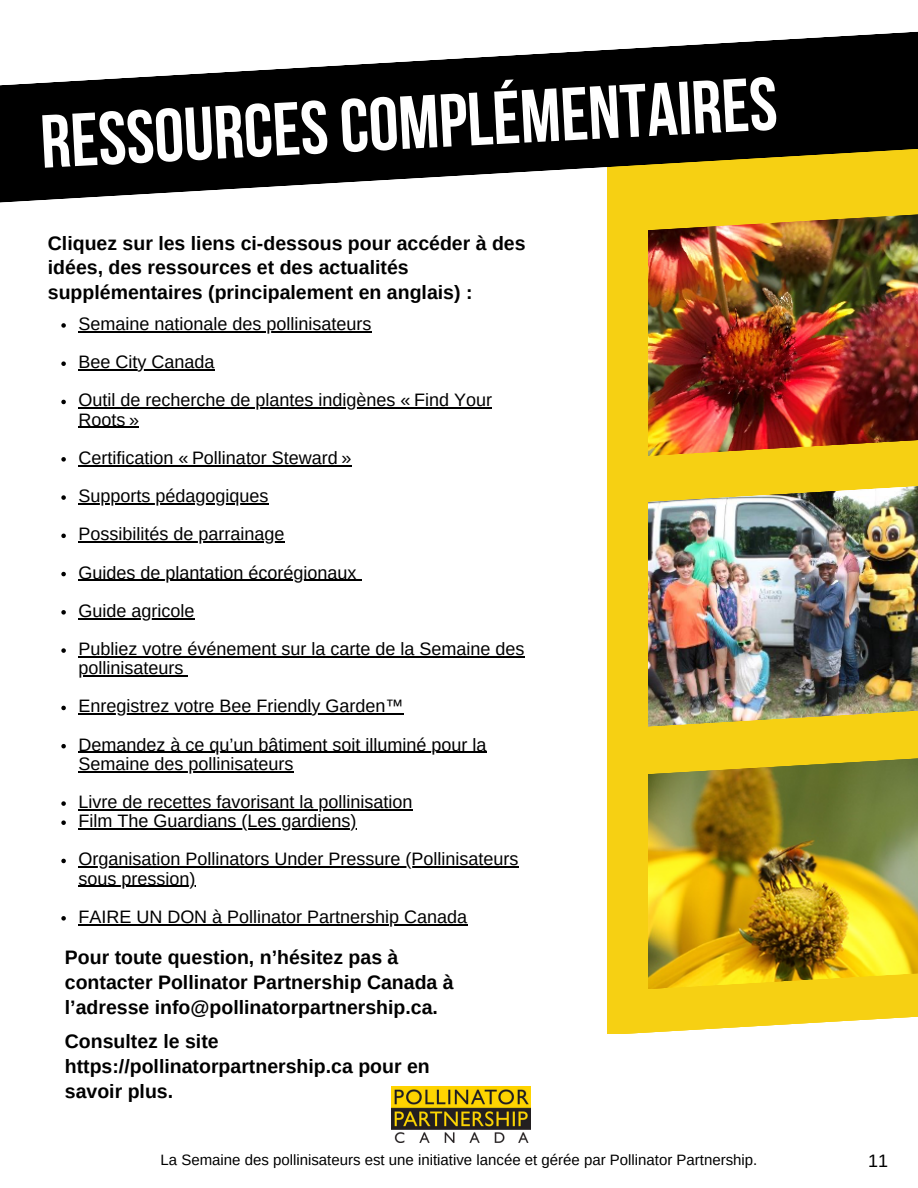
<style>
.page{position:relative;width:918px;height:1188px;background:#fff}
.page>*{position:absolute;margin:0;border:0;box-sizing:border-box;transform-origin:0 0}
.t1{font:700 75px "Bebas Neue";color:#fff}
.t2{font:700 19.5px/25px "Arimo";color:#000}
.t3{font:18px/38.2px "Arimo";color:#000}
.t4{font:15px "Arimo";color:#000}
</style>
<div class="page">
<div style="left:607px;top:143px;width:311px;height:891px;background:#f6d013"></div>
<svg style="left:0;top:31px;width:918px;height:172px;fill:#000"></svg>
<svg style="left:61px;top:323px;width:5px;height:5px"></svg>
<hr style="left:78px;top:331px;width:294px;height:1px;background:#000">
<svg style="left:61px;top:361px;width:5px;height:5px"></svg>
<hr style="left:78px;top:369px;width:137px;height:1px;background:#000">
<svg style="left:61px;top:400px;width:5px;height:4px"></svg>
<hr style="left:78px;top:408px;width:414px;height:1px;background:#000">
<hr style="left:78px;top:427px;width:61px;height:1px;background:#000">
<svg style="left:61px;top:457px;width:5px;height:5px"></svg>
<hr style="left:78px;top:465px;width:274px;height:1px;background:#000">
<svg style="left:61px;top:495px;width:5px;height:5px"></svg>
<hr style="left:78px;top:503px;width:191px;height:1px;background:#000">
<svg style="left:61px;top:534px;width:5px;height:4px"></svg>
<hr style="left:78px;top:541px;width:207px;height:2px;background:#000">
<svg style="left:61px;top:572px;width:5px;height:4px"></svg>
<hr style="left:78px;top:580px;width:279px;height:1px;background:#000">
<svg style="left:61px;top:610px;width:5px;height:5px"></svg>
<hr style="left:78px;top:618px;width:117px;height:1px;background:#000">
<svg style="left:61px;top:648px;width:5px;height:5px"></svg>
<hr style="left:78px;top:656px;width:447px;height:1px;background:#000">
<hr style="left:78px;top:675px;width:105px;height:1px;background:#000">
<svg style="left:61px;top:706px;width:5px;height:4px"></svg>
<hr style="left:78px;top:714px;width:326px;height:1px;background:#000">
<svg style="left:61px;top:744px;width:5px;height:4px"></svg>
<hr style="left:78px;top:752px;width:409px;height:1px;background:#000">
<hr style="left:78px;top:771px;width:216px;height:1px;background:#000">
<svg style="left:61px;top:801px;width:5px;height:5px"></svg>
<hr style="left:78px;top:809px;width:335px;height:1px;background:#000">
<svg style="left:61px;top:820px;width:5px;height:5px"></svg>
<hr style="left:78px;top:828px;width:279px;height:1px;background:#000">
<svg style="left:61px;top:859px;width:5px;height:4px"></svg>
<hr style="left:78px;top:867px;width:441px;height:1px;background:#000">
<hr style="left:78px;top:886px;width:117px;height:1px;background:#000">
<svg style="left:61px;top:916px;width:5px;height:5px"></svg>
<hr style="left:78px;top:924px;width:390px;height:1px;background:#000">
<img style="left:649px;top:231px;width:269px;height:197px">
<svg style="left:627px;top:164px;width:291px;height:67px"></svg>
<img style="left:649px;top:503px;width:269px;height:196px">
<img style="left:649px;top:775px;width:269px;height:187px">
<img style="left:648px;top:428px;width:270px;height:75px">
<img style="left:648px;top:699px;width:270px;height:76px">
<svg style="left:628px;top:962px;width:290px;height:72px"></svg>
<img style="left:392px;top:1086px;width:138px;height:57px">
<h1 class="t1" style="left:39px;top:112px;width:739px;rotate:-3deg">Ressourcescomplémentaires</h1>
<p class="t2" style="left:48px;top:230px;width:479px">Cliquez sur les liens ci-dessous pour accéder à des idées, des ressources et des actualités supplémentaires (principalement en anglais) :</p>
<p class="t3" style="left:78px;top:305px;width:415px">Semaine nationale des pollinisateurs<br>Bee City Canada<br>Outil de recherche de plantes indigènes « Find Your</p>
<p class="t3" style="left:78px;top:400px;width:447px">Roots »<br>Certification « Pollinator Steward »<br>Supports pédagogiques<br>Possibilités de parrainage<br>Guides de plantation écorégionaux<br>Guide agricole<br>Publiez votre événement sur la carte de la Semaine des</p>
<p class="t3" style="left:78px;top:649px;width:409px">pollinisateurs<br>Enregistrez votre Bee Friendly Garden™<br>Demandez à ce qu’un bâtiment soit illuminé pour la</p>
<p class="t3" style="left:78px;top:744px;width:335px">Semaine des pollinisateurs<br>Livre de recettes favorisant la pollinisation</p>
<p class="t3" style="left:78px;top:802px;width:441px">Film The Guardians (Les gardiens)<br>Organisation Pollinators Under Pressure (Pollinisateurs</p>
<p class="t3" style="left:78px;top:859px;width:390px">sous pression)<br>FAIRE UN DON à Pollinator Partnership Canada</p>
<p class="t2" style="left:65px;top:945px;width:390px">Pour toute question, n’hésitez pas à contacter Pollinator Partnership Canada à l’adresse info@pollinatorpartnership.ca.</p>
<p class="t2" style="left:65px;top:1029px;width:366px">Consultez le site https://pollinatorpartnership.ca pour en savoir plus.</p>
<p class="t4" style="left:161px;top:1151px;width:598px">La Semaine des pollinisateurs est une initiative lancée et gérée par Pollinator Partnership.</p>
<p class="t3" style="left:868px;top:1141px;width:22px">11</p>
</div>
